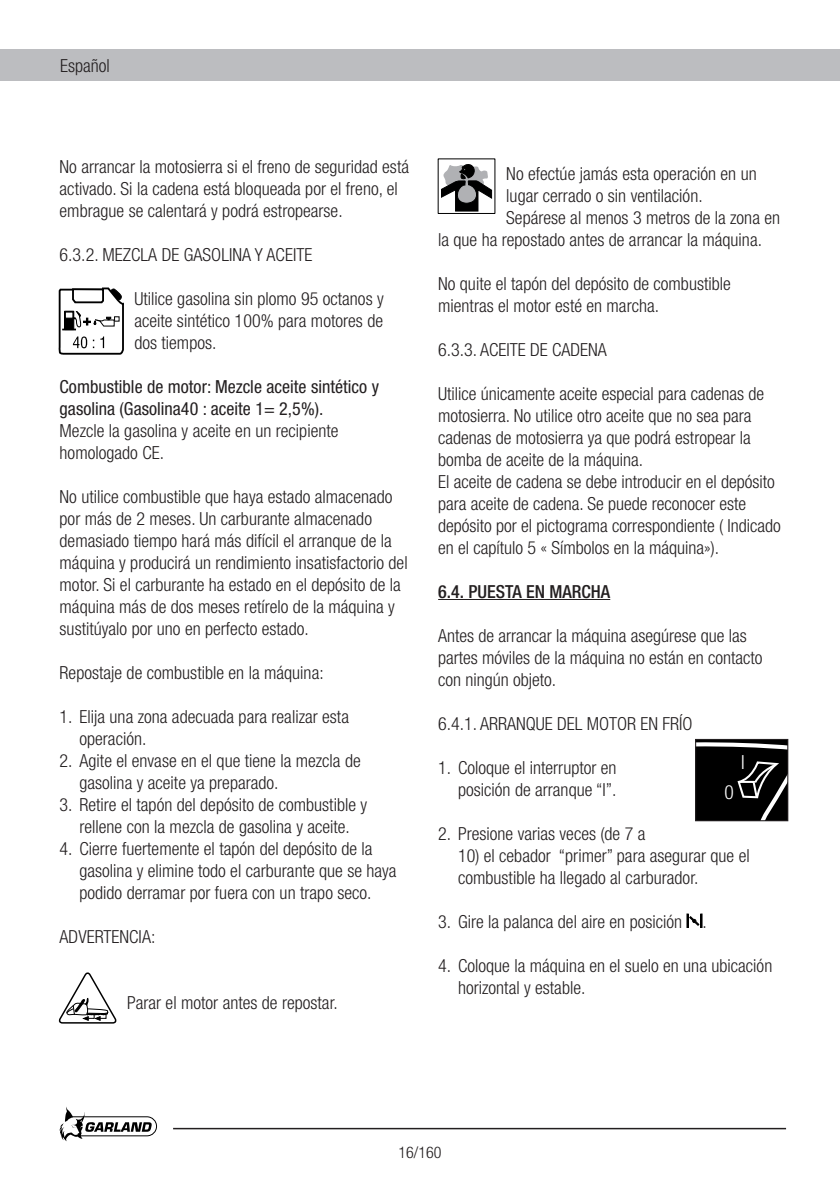
<style>
.page{position:relative;width:840px;height:1191px;background:#fff}
.page>*{position:absolute;margin:0;border:0;box-sizing:border-box;transform-origin:0 0}
.t1{font:300 condensed 19.4px "Helvetica Neue";color:#fff}
.t2{font:300 condensed 18px/22px "Helvetica Neue";color:#231f20}
.t3{font:condensed 18px/22px "Helvetica Neue";color:#231f20}
.t4{font:500 condensed 18px "Helvetica Neue";color:#231f20}
.t5{font:300 condensed 16px "Helvetica Neue";color:#231f20}
</style>
<div class="page">
<div style="left:0;top:50px;width:839px;height:31px;background:#bcbdc0"></div>
<svg style="left:59px;top:1107px;width:98px;height:34px"></svg>
<hr style="left:173px;top:1127px;width:612px;height:2px;background:#231f20">
<svg style="left:58px;top:287px;width:66px;height:68px"></svg>
<svg style="left:58px;top:972px;width:59px;height:52px"></svg>
<hr style="left:438px;top:599px;width:172px;height:1px;background:#231f20">
<svg style="left:441px;top:164px;width:50px;height:47px"></svg>
<svg style="left:686px;top:913px;width:16px;height:14px"></svg>
<svg style="left:696px;top:741px;width:89px;height:78px;background:#202020"></svg>
<div style="left:694px;top:739px;width:93px;height:82px;border:1px solid #231f20"></div>
<p class="t2" style="left:60px;top:55px;width:51px">Español</p>
<p class="t2" style="left:60px;top:156px;width:351px">No arrancar la motosierra si el freno de seguridad está activado. Si la cadena está bloqueada por el freno, el embrague se calentará y podrá estropearse.</p>
<p class="t2" style="left:60px;top:244px;width:254px">6.3.2. MEZCLA DE GASOLINA Y ACEITE</p>
<p class="t2" style="left:134px;top:288px;width:251px;text-align:justify">Utilice gasolina sin plomo 95 octanos y aceite sintético 100% para motores de dos tiempos.</p>
<p class="t3" style="left:60px;top:376px;width:321px">Combustible de motor: Mezcle aceite sintético y gasolina (Gasolina40 : aceite 1= 2,5%).</p>
<p class="t2" style="left:60px;top:420px;width:280px">Mezcle la gasolina y aceite en un recipiente homologado CE.</p>
<p class="t2" style="left:60px;top:486px;width:349px">No utilice combustible que haya estado almacenado por más de 2 meses. Un carburante almacenado demasiado tiempo hará más difícil el arranque de la máquina y producirá un rendimiento insatisfactorio del motor. Si el carburante ha estado en el depósito de la máquina más de dos meses retírelo de la máquina y sustitúyalo por uno en perfecto estado.</p>
<p class="t2" style="left:60px;top:661px;width:265px">Repostaje de combustible en la máquina:</p>
<p class="t2" style="left:79px;top:705px;width:271px;text-indent:-20px">1. Elija una zona adecuada para realizar esta operación.</p>
<p class="t2" style="left:79px;top:749px;width:283px;text-indent:-20px">2. Agite el envase en el que tiene la mezcla de gasolina y aceite ya preparado.</p>
<p class="t2" style="left:60px;top:793px;width:309px;text-align:center">3. Retire el tapón del depósito de combustible y rellene con la mezcla de gasolina y aceite.</p>
<p class="t2" style="left:79px;top:837px;width:318px;text-indent:-20px">4. Cierre fuertemente el tapón del depósito de la gasolina y elimine todo el carburante que se haya podido derramar por fuera con un trapo seco.</p>
<p class="t2" style="left:60px;top:925px;width:97px">ADVERTENCIA:</p>
<p class="t2" style="left:127px;top:992px;width:212px">Parar el motor antes de repostar.</p>
<p class="t2" style="left:506px;top:162px;width:252px">No efectúe jamás esta operación en un</p>
<p class="t2" style="left:506px;top:184px;width:198px">lugar cerrado o sin ventilación.</p>
<p class="t2" style="left:506px;top:206px;width:275px">Sepárese al menos 3 metros de la zona en</p>
<p class="t2" style="left:438px;top:228px;width:325px">la que ha repostado antes de arrancar la máquina.</p>
<p class="t2" style="left:438px;top:272px;width:294px">No quite el tapón del depósito de combustible mientras el motor esté en marcha.</p>
<p class="t2" style="left:438px;top:338px;width:170px">6.3.3. ACEITE DE CADENA</p>
<p class="t2" style="left:438px;top:382px;width:344px">Utilice únicamente aceite especial para cadenas de motosierra. No utilice otro aceite que no sea para cadenas de motosierra ya que podrá estropear la bomba de aceite de la máquina.<br>El aceite de cadena se debe introducir en el depósito para aceite de cadena. Se puede reconocer este depósito por el pictograma correspondiente ( Indicado en el capítulo 5 « Símbolos en la máquina»).</p>
<p class="t4" style="left:438px;top:580px;width:173px">6.4. PUESTA EN MARCHA</p>
<p class="t2" style="left:438px;top:624px;width:326px">Antes de arrancar la máquina asegúrese que las partes móviles de la máquina no están en contacto con ningún objeto.</p>
<p class="t2" style="left:438px;top:712px;width:256px">6.4.1. ARRANQUE DEL MOTOR EN FRÍO</p>
<p class="t2" style="left:438px;top:756px;width:180px;text-align:right">1. Coloque el interruptor en posición de arranque “I”.</p>
<p class="t2" style="left:438px;top:822px;width:208px">2. Presione varias veces (de 7 a</p>
<p class="t2" style="left:458px;top:844px;width:293px">10) el cebador “primer” para asegurar que el combustible ha llegado al carburador.</p>
<p class="t2" style="left:438px;top:910px;width:270px">3. Gire la palanca del aire en posición .</p>
<p class="t2" style="left:458px;top:954px;width:315px;text-indent:-20px">4. Coloque la máquina en el suelo en una ubicación horizontal y estable.</p>
<p class="t1" style="left:740px;top:751px;width:5px">I</p>
<p class="t1" style="left:724px;top:781px;width:11px">0</p>
<p class="t5" style="left:398px;top:1143px;width:45px">16/160</p>
</div>
